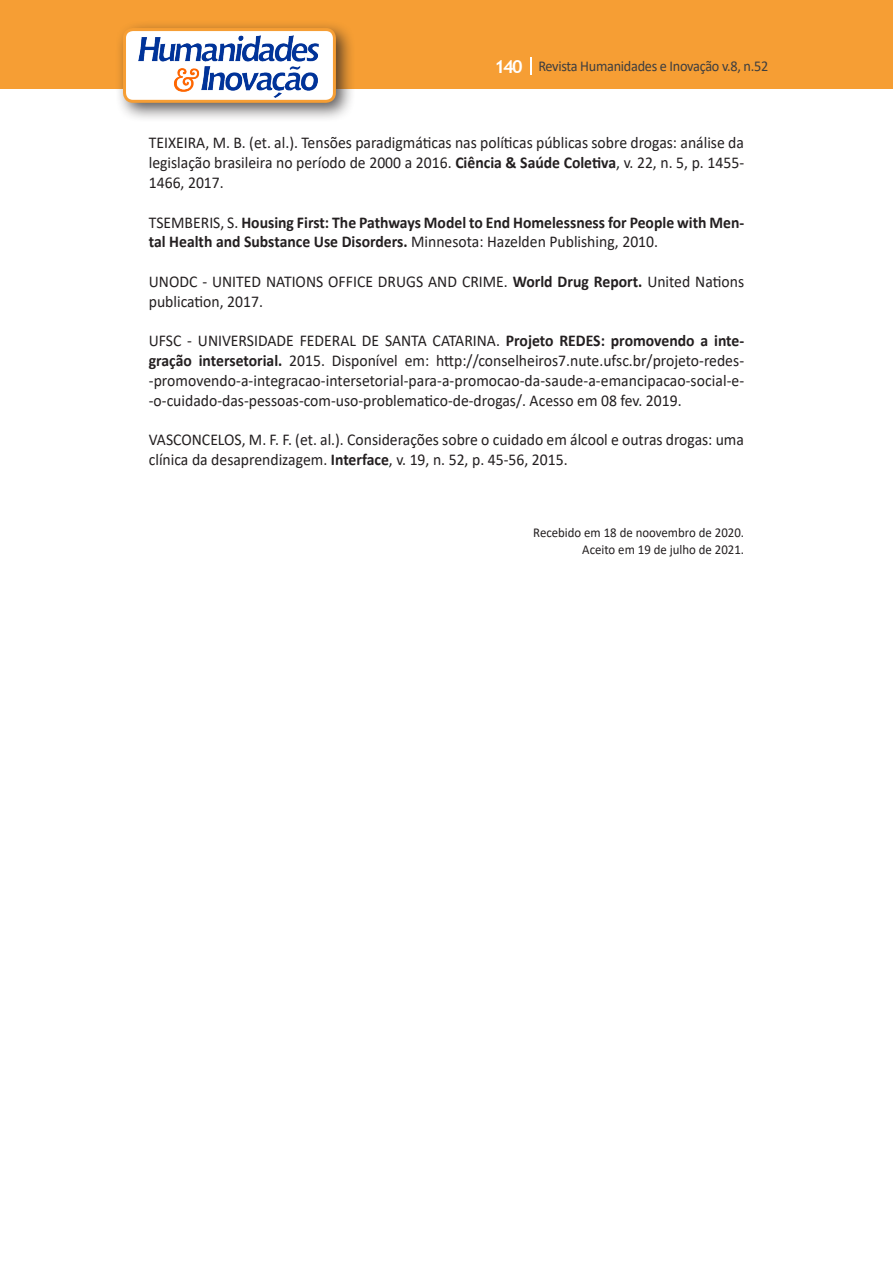
<style>
.page{position:relative;width:893px;height:1263px;background:#fff}
.page>*{position:absolute;margin:0;border:0;box-sizing:border-box;transform-origin:0 0}
.Texto{font:16.5px/19.8px "Calibri";color:#231f20;text-align:justify;scale:.95 1}
.Texto-2{font:700 16.5px/19.8px "Calibri";color:#231f20;scale:.95 1}
.t1{font:15px "Calibri";letter-spacing:-.02em;color:#3e3e3f;scale:.95 1}
.Texto-3{font:13.5px "Calibri";color:#231f20;scale:.95 1}
.s1{font-family:"Trebuchet MS";font-weight:700;font-size:18px;color:#fff}
.s2{font-weight:700}
.s3{font-weight:400}
</style>
<div class="page">
<div style="left:0;top:0;width:893px;height:88px;background:#f69e34"></div>
<svg style="left:530px;top:57px;width:2px;height:18px"></svg>
<div style="left:115px;top:20px;width:241px;height:103px;background:#231f20;opacity:.75"></div>
<div style="left:125px;top:30px;width:209px;height:71px;background:#fff;border-radius:9px"></div>
<img style="left:138px;top:35px;width:181px;height:62px">
<div style="left:123px;top:28px;width:213px;height:75px;border:3px solid #f69e34;border-radius:9px"></div>
<p class="t1" style="left:495px;top:56px;width:290px"><span class="s1">140</span> Revista Humanidades e Inovação v.8, n.52</p>
<p class="Texto" style="left:149px;top:133px;width:628px">TEIXEIRA, M. B. (et. al.). Tensões paradigmáticas nas políticas públicas sobre drogas: análise da legislação brasileira no período de 2000 a 2016. <span class="s2">Ciência &amp; Saúde Coletiva</span>, v. 22, n. 5, p. 1455- 1466, 2017.</p>
<p class="Texto-2" style="left:149px;top:212px;width:628px"><span class="s3">TSEMBERIS, S.</span> Housing First: The Pathways Model to End Homelessness for People with Men&shy;tal Health and Substance Use Disorders. <span class="s3">Minnesota: Hazelden Publishing, 2010.</span></p>
<p class="Texto" style="left:149px;top:271px;width:628px">UNODC - UNITED NATIONS OFFICE DRUGS AND CRIME. <span class="s2">World Drug Report.</span> United Nations publication, 2017.</p>
<p class="Texto" style="left:149px;top:331px;width:628px">UFSC - UNIVERSIDADE FEDERAL DE SANTA CATARINA. <span class="s2">Projeto REDES: promovendo a inte&shy;gração intersetorial.</span> 2015. Disponível em: http://conselheiros7.nute.ufsc.br/projeto-redes--promovendo-a-integracao-intersetorial-para-a-promocao-da-saude-a-emancipacao-social-e--o-cuidado-das-pessoas-com-uso-problematico-de-drogas/. Acesso em 08 fev. 2019.</p>
<p class="Texto" style="left:149px;top:430px;width:628px">VASCONCELOS, M. F. F. (et. al.). Considerações sobre o cuidado em álcool e outras drogas: uma clínica da desaprendizagem. <span class="s2">Interface</span>, v. 19, n. 52, p. 45-56, 2015.</p>
<p class="Texto-3" style="left:533px;top:523px;width:223px">Recebido em 18 de noovembro de 2020.</p>
<p class="Texto-3" style="left:582px;top:540px;width:172px">Aceito em 19 de julho de 2021.</p>
</div>
